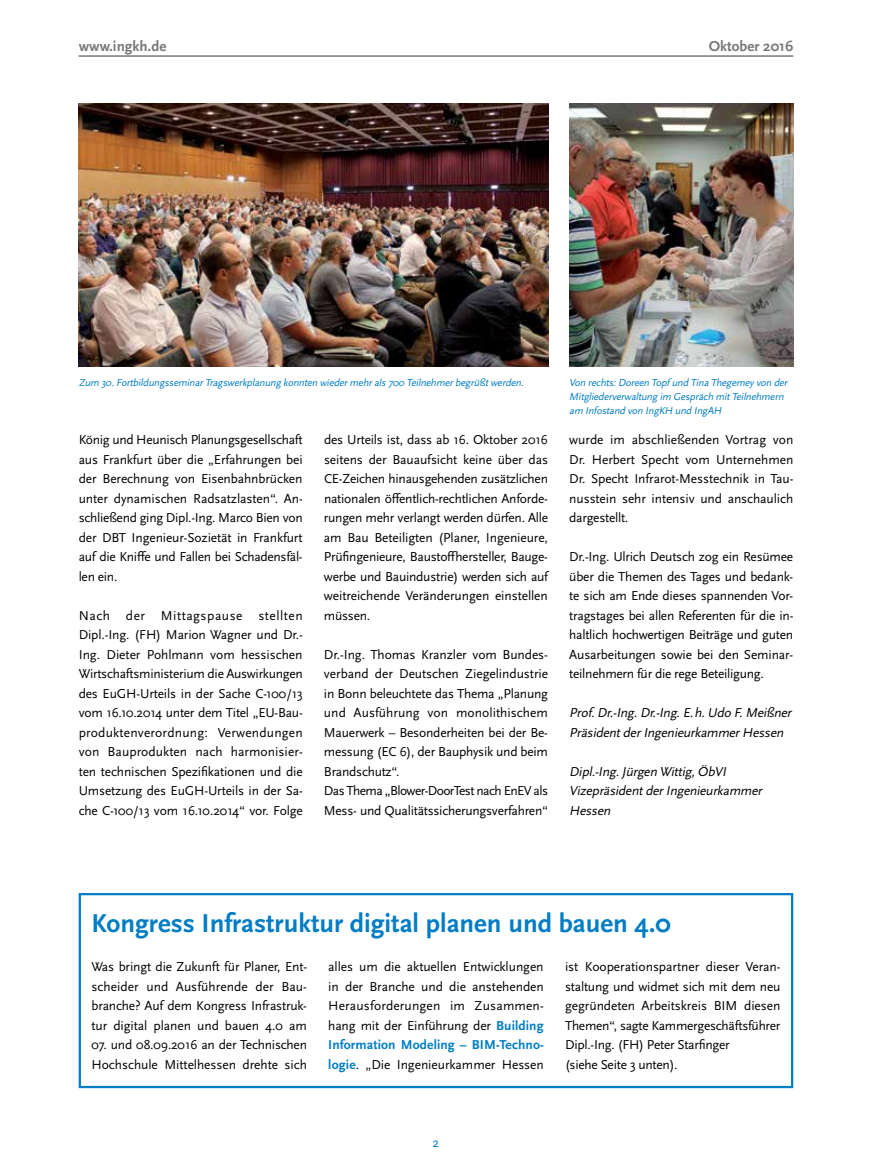
<style>
.page{position:relative;width:872px;height:1170px;background:#fff}
.page>*{position:absolute;margin:0;border:0;box-sizing:border-box;transform-origin:0 0}
.t1{font:700 27px "Scala Sans OT";color:#007dc5}
.t2{font:700 15px "Scala Sans OT";color:#77787b}
.t3{font:13.5px/19.5px "Scala Sans OT";letter-spacing:-.015em;color:#000;text-align:justify}
.t4{font:italic 13.5px/19.5px "Scala Sans OT";color:#000}
.t5{font:13.5px "Scala Sans OT";color:#007dc5}
.t6{font:italic 10.5px/14.2px "Scala Sans OT";color:#007dc5}
.s1{font-weight:700;color:#007dc5}
</style>
<div class="page">
<hr style="left:79px;top:55px;width:714px;height:2px;background:#77787b">
<img style="left:569px;top:104px;width:224px;height:262px">
<div style="left:79px;top:892px;width:714px;height:196px;border:2px solid #007dc5"></div>
<img style="left:79px;top:104px;width:469px;height:262px">
<p class="t2" style="left:79px;top:37px;width:89px">www.ingkh.de</p>
<p class="t2" style="left:708px;top:37px;width:86px">Oktober 2016</p>
<p class="t6" style="left:79px;top:375px;width:448px">Zum 30.FortbildungsseminarTragswerkplanung konnten wiedermehrals 700 Teilnehmerbegrüßtwerden.</p>
<p class="t3" style="left:79px;top:430px;width:226px">König und Heunisch Planungsgesellschaft aus Frankfurt über die „Erfahrungen bei der Berechnung von Eisenbahnbrücken unter dynamischen Radsatzlasten“. An&shy;schließend ging Dipl.-Ing. Marco Bien von der DBT Ingenieur-Sozietät in Frankfurt auf die Kniffe und Fallen bei Schadensfäl&shy;len ein.</p>
<p class="t3" style="left:79px;top:606px;width:226px">Nach der Mittagspause stellten Dipl.-Ing. (FH) Marion Wagner und Dr.- Ing. Dieter Pohlmann vom hessischen Wirtschaftsministerium die Auswirkungen des EuGH-Urteils in der Sache C-100/13 vom 16.10.2014 unter dem Titel „EU-Bau&shy;produktenverordnung: Verwendungen von Bauprodukten nach harmonisier&shy;ten technischen Spezifikationen und die Umsetzung des EuGH-Urteils in der Sa&shy;che C-100/13 vom 16.10.2014“ vor. Folge</p>
<p class="t3" style="left:324px;top:430px;width:225px">des Urteils ist, dass ab 16. Oktober 2016 seitens der Bauaufsicht keine über das CE-Zeichen hinausgehenden zusätzlichen nationalen öffentlich-rechtlichen Anforde&shy;rungen mehr verlangt werden dürfen. Alle am Bau Beteiligten (Planer, Ingenieure, Prüfingenieure, Baustoffhersteller, Bauge&shy;werbe und Bauindustrie) werden sich auf weitreichende Veränderungen einstellen müssen.</p>
<p class="t3" style="left:324px;top:645px;width:226px;text-align:left">Dr.-Ing. Thomas Kranzler vom Bundes&shy;verband der Deutschen Ziegelindustrie in Bonn beleuchtete das Thema „Planung und Ausführung von monolithischem Mauerwerk – Besonderheiten bei der Be&shy;messung (EC 6), der Bauphysik und beim Brandschutz“.<br>Das Thema „Blower-DoorTest nach EnEV als Mess- und Qualitätssicherungsverfahren“</p>
<p class="t6" style="left:569px;top:375px;width:222px">Von rechts:Doreen Topf und Tina Thegemey von der<br>Mitgliederverwaltung im Gespräch mitTeilnehmern am Infostand von IngKH und IngAH</p>
<p class="t3" style="left:569px;top:430px;width:226px">wurde im abschließenden Vortrag von Dr. Herbert Specht vom Unternehmen Dr. Specht Infrarot-Messtechnik in Tau&shy;nusstein sehr intensiv und anschaulich dargestellt.</p>
<p class="t3" style="left:569px;top:547px;width:226px">Dr.-Ing. Ulrich Deutsch zog ein Resümee über die Themen des Tages und bedank&shy;te sich am Ende dieses spannenden Vor&shy;tragstages bei allen Referenten für die in&shy;haltlich hochwertigen Beiträge und guten Ausarbeitungen sowie bei den Seminar&shy;teilnehmern für die rege Beteiligung.</p>
<p class="t4" style="left:569px;top:703px;width:226px">Prof.Dr.- Ing.Dr.- Ing.E.h.Udo F.Meißner<br>PräsidentderIngenieurkammerHessen</p>
<p class="t4" style="left:569px;top:762px;width:197px">Dipl.- Ing.Jürgen Wittig,ÖbVI<br>VizepräsidentderIngenieurkammer<br>Hessen</p>
<h1 class="t1" style="left:91px;top:908px;width:581px">Kongress Infrastruktur digital planen und bauen 4.0</h1>
<p class="t3" style="left:91px;top:957px;width:217px">Was bringt die Zukunft für Planer, Ent&shy;scheider und Ausführende der Bau&shy;branche? Auf dem Kongress Infrastruk&shy;tur digital planen und bauen 4.0 am</p>
<p class="t3" style="left:91px;top:1035px;width:217px">07. und 08.09.2016 an der Technischen<br>Hochschule Mittelhessen drehte sich</p>
<p class="t3" style="left:328px;top:957px;width:217px">alles um die aktuellen Entwicklungen in der Branche und die anstehenden Herausforderungen im Zusammen&shy;hang mit der Einführung der <span class="s1">Building Information Modeling – BIM-Techno&shy;logie</span>. „Die Ingenieurkammer Hessen</p>
<p class="t3" style="left:565px;top:957px;width:217px;text-align:left">ist Kooperationspartner dieser Veran&shy;staltung und widmet sich mit dem neu gegründeten Arbeitskreis BIM diesen Themen“, sagte Kammergeschäftsführer Dipl.-Ing. (FH) Peter Starfinger<br>(siehe Seite 3 unten).</p>
<p class="t5" style="left:432px;top:1134px;width:8px">2</p>
</div>
